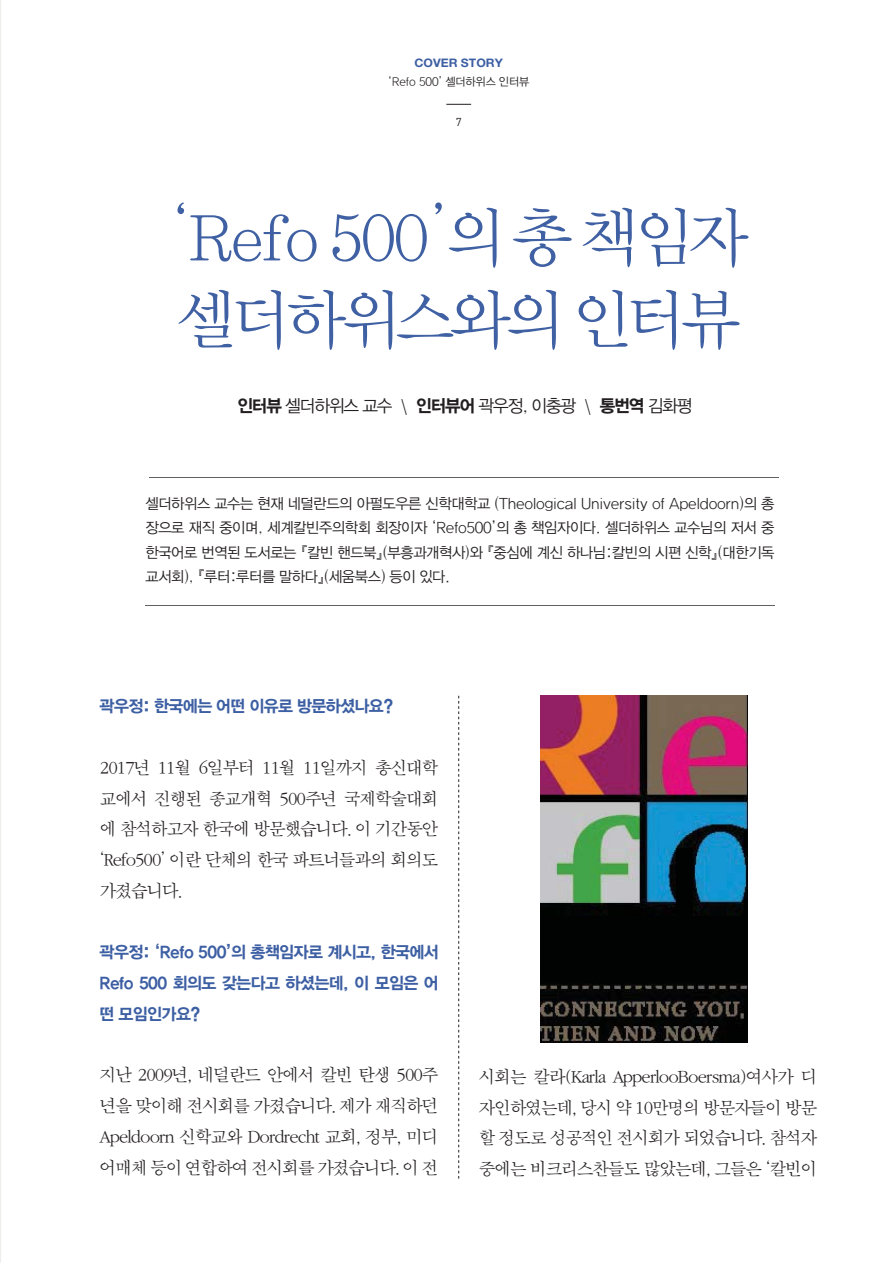
<style>
.page{position:relative;width:893px;height:1263px;background:#fff}
.page>*{position:absolute;margin:0;border:0;box-sizing:border-box;transform-origin:0 0}
.t1{font:64.65px/82.1px "Yoon Myungjo L KS Cms UHC H";letter-spacing:-.085em;color:#3f60a3}
.t2{font:17.4px/30.8px "SM3 S Pmu 02 KS Cms UHC H";letter-spacing:-.1em;color:#231f20;text-align:justify}
.t3{font:17.4px "Yoon Gothic L KS Cms UHC H";letter-spacing:-.06em;color:#231f20}
.t4{font:16.65px/30.8px "Yoon Gothic B KS Cms UHC H";letter-spacing:-.035em;color:#3d5fa3;text-align:justify}
.t5{font:14.85px/24.5px "Yoon Gothic L KS Cms UHC H";letter-spacing:-.025em;color:#231f20;text-align:justify}
.t6{font:700 11.7px "Helvetica Neue LT Pro";color:#3d5fa3;scale:1.04 1}
.t7{font:11.4px "Yoon Gothic L KS Cms UHC H";letter-spacing:-.01em;color:#231f20}
.t8{font:11.4px "DIN";color:#231f20}
.s1{font-family:"SMSS Myung Jo Std Regular KS Cms UHC H"}
.s2{font-family:"Yoon Gothic B KS Cms UHC H"}
</style>
<div class="page">
<svg style="left:458px;top:696px;width:1px;height:483px"></svg>
<svg style="left:446px;top:104px;width:25px;height:1px"></svg>
<hr style="left:149px;top:477px;width:629px;height:1px;background:#5f6062">
<hr style="left:145px;top:606px;width:629px;height:1px;background:#5f6062">
<img style="left:540px;top:696px;width:207px;height:346px">
<p class="t6" style="left:414px;top:56px;width:86px">COVER STORY</p>
<p class="t7" style="left:388px;top:77px;width:142px">‘Refo 500’ 셀더하위스 인터뷰</p>
<p class="t8" style="left:456px;top:114px;width:7px">7</p>
<h1 class="t1" style="left:168px;top:200px;width:582px"><span class="s1">‘</span>Refo 500<span class="s1">’</span>의 총 책임자 셀더하위스와의 인터뷰</h1>
<p class="t3" style="left:237px;top:397px;width:456px"><span class="s2">인터뷰</span> 셀더하위스 교수 \ <span class="s2">인터뷰어</span> 곽우정, 이충광 \ <span class="s2">통번역</span> 김화평</p>
<p class="t5" style="left:145px;top:492px;width:630px">셀더하위스 교수는 현재 네덜란드의 아펄도우른 신학대학교 (Theological University of Apeldoorn)의 총 장으로 재직 중이며, 세계칼빈주의학회 회장이자 ‘Refo500’의 총 책임자이다. 셀더하위스 교수님의 저서 중 한국어로 번역된 도서로는 『칼빈 핸드북』(부흥과개혁사)와 『중심에 계신 하나님:칼빈의 시편 신학』(대한기독 교서회), 『루터:루터를 말하다』(세움북스) 등이 있다.</p>
<p class="t4" style="left:100px;top:692px;width:295px">곽우정: 한국에는 어떤 이유로 방문하셨나요?</p>
<p class="t2" style="left:100px;top:753px;width:341px">2017년 11월 6일부터 11월 11일까지 총신대학 교에서 진행된 종교개혁 500주년 국제학술대회 에 참석하고자 한국에 방문했습니다. 이 기간동안 ‘Refo500’ 이란 단체의 한국 파트너들과의 회의도 가졌습니다.</p>
<p class="t4" style="left:100px;top:938px;width:341px">곽우정: ‘Refo 500’의 총책임자로 계시고, 한국에서 Refo 500 회의도 갖는다고 하셨는데, 이 모임은 어 떤 모임인가요?</p>
<p class="t2" style="left:100px;top:1061px;width:341px">지난 2009년, 네덜란드 안에서 칼빈 탄생 500주 년을 맞이해 전시회를 가졌습니다. 제가 재직하던 Apeldoorn 신학교와 Dordrecht 교회, 정부, 미디 어매체 등이 연합하여 전시회를 가졌습니다. 이 전</p>
<p class="t2" style="left:478px;top:1062px;width:341px">시회는 칼라(Karla ApperlooBoersma)여사가 디 자인하였는데, 당시 약 10만명의 방문자들이 방문 할 정도로 성공적인 전시회가 되었습니다. 참석자 중에는 비크리스찬들도 많았는데, 그들은 ‘칼빈이</p>
</div>
